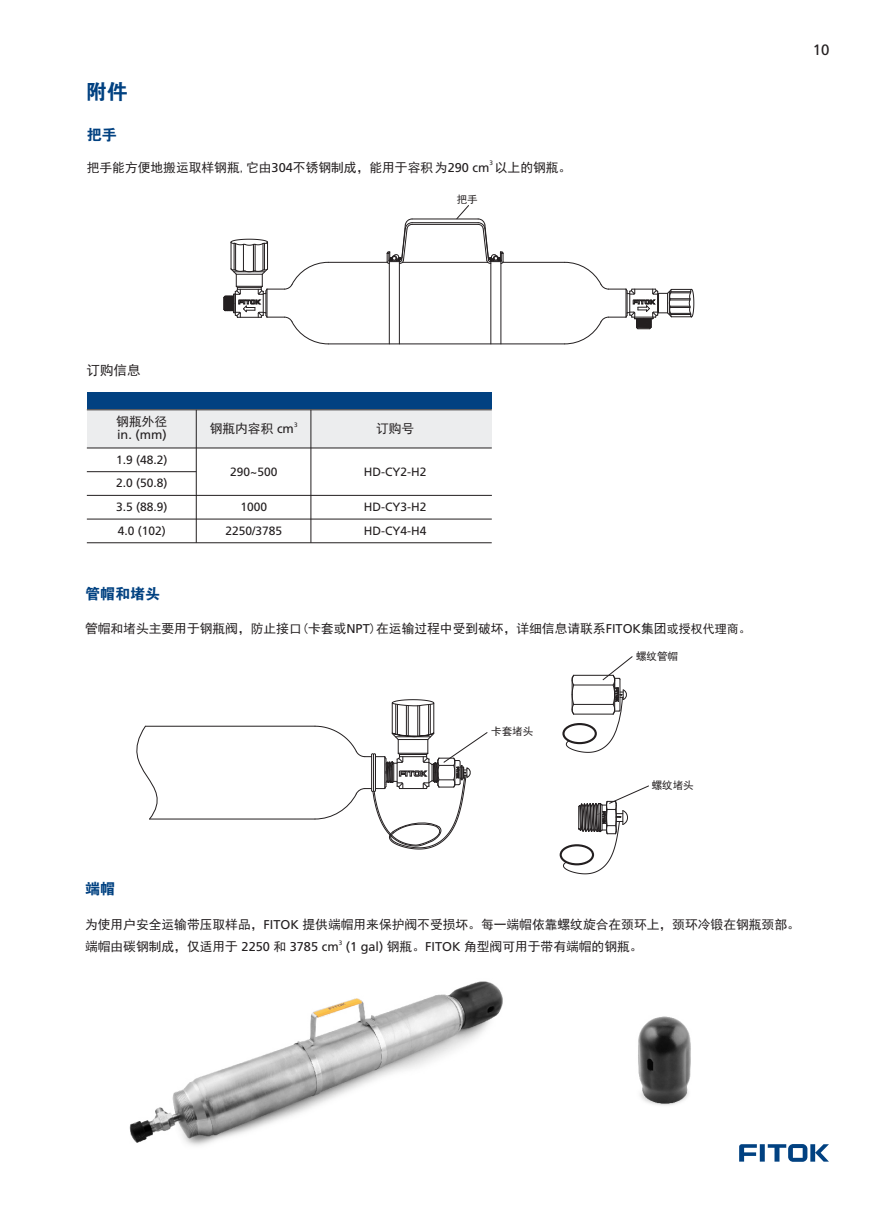
<style>
.page{position:relative;width:893px;height:1212px;background:#fff}
.page>*{position:absolute;margin:0;border:0;box-sizing:border-box;transform-origin:0 0}
.t1{font:21px "FZDHTJW GB1 0";color:#014181}
.t2{font:15px "FZDHTJW GB1 0";color:#014181}
.t3{font:15px "Frutiger CE";color:#231f20}
.t4{font:13.5px "Sim Hei";color:#231f20}
.t5{font:12.75px/22.8px "Sim Hei";color:#231f20}
.t6{font:12.75px "Frutiger CE";color:#231f20}
.t7{font:12px/23.7px "Frutiger CE";color:#231f20}
.t8{font:10.5px "Sim Hei";color:#231f20}
.t9{font:6.3px "Frutiger CE";color:#231f20}
.s1{font-family:"Frutiger CE"}
.s2{font-size:12px}
</style>
<div class="page">
<img style="left:129px;top:981px;width:374px;height:165px">
<img style="left:313px;top:998px;width:48px;height:19px">
<img style="left:638px;top:1016px;width:53px;height:90px">
<svg style="left:739px;top:1144px;width:90px;height:18px"></svg>
<hr style="left:402px;top:262px;width:86px;height:1px;background:#231f20">
<hr style="left:328px;top:262px;width:59px;height:1px;background:#231f20">
<hr style="left:491px;top:261px;width:1px;height:83px;background:#231f20">
<hr style="left:501px;top:261px;width:1px;height:83px;background:#231f20">
<hr style="left:399px;top:261px;width:1px;height:83px;background:#231f20">
<hr style="left:389px;top:261px;width:1px;height:83px;background:#231f20">
<hr style="left:412px;top:224px;width:66px;height:1px;background:#231f20">
<hr style="left:412px;top:219px;width:66px;height:1px;background:#231f20">
<svg style="left:478px;top:219px;width:26px;height:45px"></svg>
<svg style="left:387px;top:219px;width:25px;height:45px"></svg>
<hr style="left:412px;top:222px;width:66px;height:1px;background:#231f20">
<hr style="left:503px;top:262px;width:62px;height:1px;background:#231f20">
<hr style="left:328px;top:344px;width:237px;height:1px;background:#231f20">
<svg style="left:564px;top:262px;width:130px;height:82px"></svg>
<svg style="left:223px;top:239px;width:106px;height:105px"></svg>
<svg style="left:456px;top:205px;width:13px;height:14px"></svg>
<div style="left:87px;top:393px;width:405px;height:17px;background:#014181"></div>
<div style="left:87px;top:410px;width:405px;height:38px;background:#ecedee"></div>
<hr style="left:196px;top:410px;width:1px;height:133px;background:#231f20">
<hr style="left:87px;top:409px;width:405px;height:1px;background:#231f20">
<hr style="left:87px;top:448px;width:405px;height:1px;background:#231f20">
<hr style="left:87px;top:471px;width:109px;height:1px;background:#231f20">
<hr style="left:87px;top:495px;width:405px;height:1px;background:#231f20">
<hr style="left:311px;top:410px;width:1px;height:133px;background:#231f20">
<hr style="left:87px;top:542px;width:405px;height:1px;background:#231f20">
<hr style="left:87px;top:519px;width:405px;height:1px;background:#231f20">
<div style="left:562px;top:723px;width:35px;height:21px;border:2px solid #231f20;border-radius:50%"></div>
<svg style="left:566px;top:656px;width:67px;height:97px"></svg>
<div style="left:560px;top:844px;width:34px;height:21px;border:2px solid #231f20;border-radius:50%"></div>
<svg style="left:563px;top:785px;width:86px;height:89px"></svg>
<svg style="left:136px;top:726px;width:42px;height:93px"></svg>
<hr style="left:150px;top:819px;width:165px;height:1px;background:#231f20">
<hr style="left:145px;top:726px;width:170px;height:1px;background:#231f20">
<svg style="left:392px;top:699px;width:42px;height:7px"></svg>
<hr style="left:408px;top:706px;width:1px;height:30px;background:#231f20">
<hr style="left:417px;top:706px;width:1px;height:30px;background:#231f20">
<hr style="left:395px;top:704px;width:1px;height:30px;background:#231f20">
<hr style="left:397px;top:704px;width:1px;height:30px;background:#231f20">
<hr style="left:406px;top:705px;width:1px;height:31px;background:#231f20">
<hr style="left:419px;top:705px;width:1px;height:31px;background:#231f20">
<hr style="left:428px;top:704px;width:1px;height:31px;background:#231f20">
<hr style="left:430px;top:704px;width:1px;height:30px;background:#231f20">
<hr style="left:392px;top:703px;width:1px;height:30px;background:#231f20">
<hr style="left:433px;top:703px;width:1px;height:30px;background:#231f20">
<svg style="left:315px;top:726px;width:173px;height:123px"></svg>
<h1 class="t1" style="left:86px;top:80px;width:43px">附件</h1>
<p class="t2" style="left:87px;top:127px;width:31px">把手</p>
<p class="t9" style="left:489px;top:161px;width:5px">3</p>
<p class="t5" style="left:87px;top:156px;width:486px">把手能方便地搬运取样钢瓶,它由<span class="s1">304</span>不锈钢制成，能用于容积为<span class="s1">290 cm</span> 以上的钢瓶。</p>
<p class="t8" style="left:457px;top:194px;width:22px">把手</p>
<p class="t3" style="left:813px;top:44px;width:18px">10</p>
<p class="t4" style="left:87px;top:364px;width:55px">订购信息</p>
<p class="t5" style="left:116px;top:410px;width:52px">钢瓶外径</p>
<p class="t6" style="left:117px;top:430px;width:51px">in. (mm)</p>
<p class="t5" style="left:210px;top:417px;width:86px">钢瓶内容积 <span class="s1">cm</span></p>
<p class="t9" style="left:294px;top:422px;width:5px">3</p>
<p class="t7" style="left:116px;top:448px;width:53px">1 9 (48.2)</p>
<p class="t7" style="left:116px;top:448px;width:53px;text-indent:7px">.<br>2.0 (50.8)<br>3.5 (88.9)<br>4.0 (102)</p>
<p class="t7" style="left:230px;top:461px;width:49px">290~500</p>
<p class="t7" style="left:226px;top:496px;width:58px;text-align:center">1000<br>2250/3785</p>
<p class="t2" style="left:85px;top:586px;width:76px">管帽和堵头</p>
<p class="t5" style="left:376px;top:417px;width:40px">订购号</p>
<p class="t7" style="left:364px;top:461px;width:64px">HD-CY2-H2</p>
<p class="t7" style="left:364px;top:496px;width:64px">HD-CY3-H2</p>
<p class="t7" style="left:364px;top:520px;width:64px">HD-CY4-H4</p>
<p class="t5" style="left:85px;top:617px;width:667px">管帽和堵头主要用于钢瓶阀，防止接口(卡套或<span class="s1">NPT</span>)在运输过程中受到破坏，详细信息请联系<span class="s1">FITOK</span>集团<span class="s2">或授权代理商。</span></p>
<p class="t2" style="left:85px;top:881px;width:31px">端帽</p>
<p class="t8" style="left:491px;top:726px;width:43px">卡套堵头</p>
<p class="t8" style="left:636px;top:650px;width:43px">螺纹管帽</p>
<p class="t8" style="left:652px;top:780px;width:43px">螺纹堵头</p>
<p class="t5" style="left:85px;top:913px;width:716px">为使用户安全运输带压取样品，<span class="s1">FITOK</span> 提供端帽用来保护阀不受损坏。每一端帽依靠螺纹旋合在颈环上，颈环冷锻在钢瓶颈部。端帽由碳钢制成，仅适用于 <span class="s1">2250</span> 和 <span class="s1">3785 cm (1 gal)</span> 钢瓶。<span class="s1">FITOK</span> 角型阀可用于带有端帽的钢瓶。</p>
<p class="t9" style="left:339px;top:940px;width:5px">3</p>
</div>
